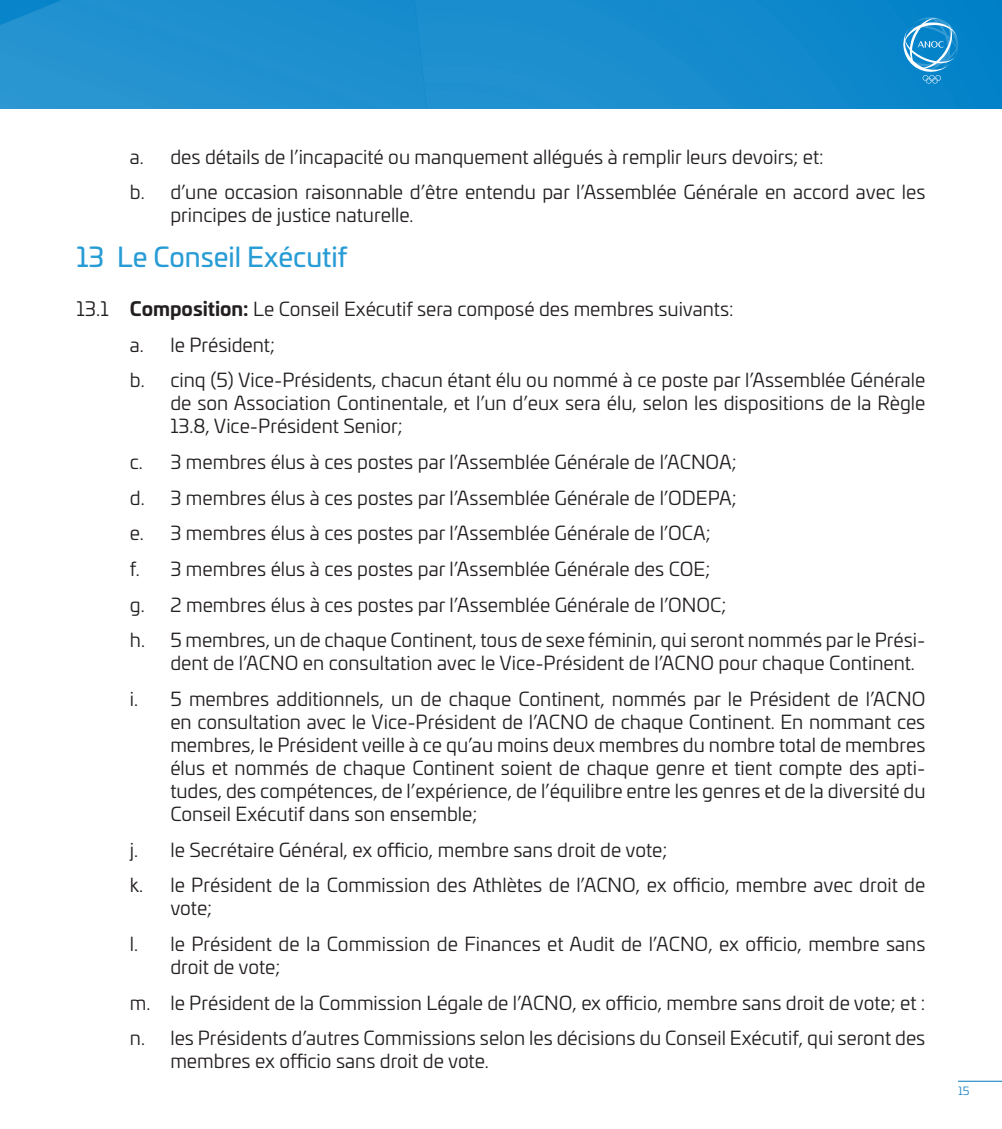
<style>
.page{position:relative;width:1002px;height:1129px;background:#fff}
.page>*{position:absolute;margin:0;border:0;box-sizing:border-box;transform-origin:0 0}
.t1{font:27px "Univia Pro";color:#289cd5}
.t2{font:19.12px/22.9px "Univia Pro";color:#231f20}
.t3{font:11.25px "Univia Pro";color:#1d87c4}
.s1{font-size:19.8px}
.s2{font-weight:700}
</style>
<div class="page">
<hr style="left:957px;top:1081px;width:44px;height:1px;background:#1d87c4">
<img style="left:0;top:0;width:1001px;height:108px">
<svg style="left:903px;top:17px;width:54px;height:67px;background:#359ad3"></svg>
<p class="t2" style="left:130px;top:144px;width:695px">a. des détails de l’incapacité ou manquement allégués à remplir leurs devoirs; et:</p>
<p class="t2" style="left:170px;top:180px;width:756px;text-indent:-40px">b. d’une occasion raisonnable d’être entendu par l’Assemblée Générale en accord avec les principes de justice naturelle.</p>
<p class="t1" style="left:77px;top:237px;width:272px">13 Le Conseil Exécutif</p>
<p class="t2" style="left:77px;top:296px;width:658px"><span class="s1">13.1</span> <span class="s2">Composition:</span> Le Conseil Exécutif sera composé des membres suivants:</p>
<p class="t2" style="left:130px;top:332px;width:147px">a. le Président;</p>
<p class="t2" style="left:170px;top:368px;width:756px;text-align:justify;text-indent:-40px">b. cinq (5) Vice-Présidents, chacun étant élu ou nommé à ce poste par l’Assemblée Générale de son Association Continentale, et l’un d’eux sera élu, selon les dispositions de la Règle 13.8, Vice-Président Senior;</p>
<p class="t2" style="left:130px;top:450px;width:608px">c. 3 membres élus à ces postes par l’Assemblée Générale de l’ACNOA;</p>
<p class="t2" style="left:130px;top:485px;width:608px">d. 3 membres élus à ces postes par l’Assemblée Générale de l’ODEPA;</p>
<p class="t2" style="left:130px;top:521px;width:582px">e. 3 membres élus à ces postes par l’Assemblée Générale de l’OCA;</p>
<p class="t2" style="left:130px;top:557px;width:582px">f. 3 membres élus à ces postes par l’Assemblée Générale des COE;</p>
<p class="t2" style="left:130px;top:592px;width:598px">g. 2 membres élus à ces postes par l’Assemblée Générale de l’ONOC;</p>
<p class="t2" style="left:170px;top:628px;width:756px;text-indent:-40px">h. 5 membres, un de chaque Continent, tous de sexe féminin, qui seront nommés par le Prési&shy;dent de l’ACNO en consultation avec le Vice-Président de l’ACNO pour chaque Continent.</p>
<p class="t2" style="left:170px;top:687px;width:756px;text-align:justify;text-indent:-40px">i. 5 membres additionnels, un de chaque Continent, nommés par le Président de l’ACNO en consultation avec le Vice-Président de l’ACNO de chaque Continent. En nommant ces membres, le Président veille à ce qu’au moins deux membres du nombre total de membres élus et nommés de chaque Continent soient de chaque genre et tient compte des apti&shy;tudes, des compétences, de l’expérience, de l’équilibre entre les genres et de la diversité du Conseil Exécutif dans son ensemble;</p>
<p class="t2" style="left:130px;top:837px;width:539px">j. le Secrétaire Général, ex officio, membre sans droit de vote;</p>
<p class="t2" style="left:170px;top:873px;width:756px;text-indent:-40px">k. le Président de la Commission des Athlètes de l’ACNO, ex officio, membre avec droit de vote;</p>
<p class="t2" style="left:170px;top:932px;width:756px;text-indent:-40px">l. le Président de la Commission de Finances et Audit de l’ACNO, ex officio, membre sans droit de vote;</p>
<p class="t2" style="left:130px;top:990px;width:797px">m. le Président de la Commission Légale de l’ACNO, ex officio, membre sans droit de vote; et :</p>
<p class="t2" style="left:170px;top:1026px;width:756px;text-indent:-40px">n. les Présidents d’autres Commissions selon les décisions du Conseil Exécutif, qui seront des membres ex officio sans droit de vote.</p>
<p class="t3" style="left:957px;top:1082px;width:13px">15</p>
</div>
